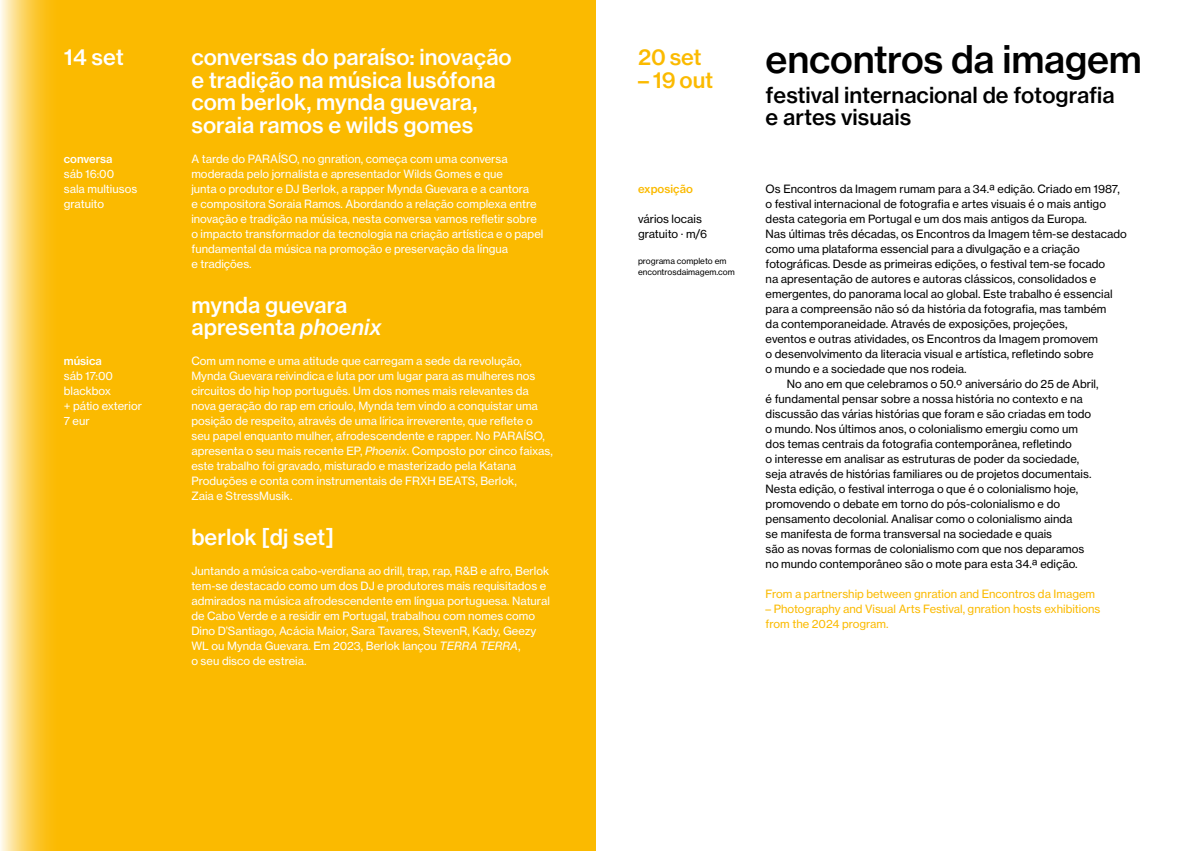
<style>
.page{position:relative;width:1191px;height:851px;background:#fff}
.page>*{position:absolute;margin:0;border:0;box-sizing:border-box;transform-origin:0 0}
.t1{font:37.5px "N Haas Grotesk TX Pro 65 Md";letter-spacing:-.01em;color:#000}
.t2{font:21.75px/22.5px "N Haas Grotesk TX Pro 65 Md";color:#fff}
.t3{font:21.75px/22.5px "N Haas Grotesk TX Pro 65 Md";color:#000}
.t4{font:21.75px "N Haas Grotesk TX Pro 65 Md";letter-spacing:-.005em;color:#fbba00}
.t5{font:11.25px/15px "N Haas Grotesk TX Pro 55 Rg";color:#000}
.t6{font:11.25px/15px "N Haas Grotesk TX Pro 55 Rg";color:#fff}
.t7{font:11.25px/15px "N Haas Grotesk TX Pro 55 Rg";color:#fbba00}
.t8{font:11.25px "N Haas Grotesk TX Pro 65 Md";color:#fff}
.t9{font:11.25px "N Haas Grotesk TX Pro 65 Md";color:#fbba00}
.t10{font:8.25px/11.2px "N Haas Grotesk TX Pro 55 Rg";color:#000}
.s1{font-family:"N Haas Grotesk TX Pro 66 Md It"}
.s2{font-family:"N Haas Grotesk TX Pro 56 It"}
</style>
<div class="page">
<div style="left:0;top:0;width:595px;height:850px;background:#fbba00"></div>
<svg style="left:0;top:0;width:51px;height:850px;background:#fcd567"></svg>
<h2 class="t2" style="left:64px;top:46px;width:61px">14 set</h2>
<p class="t8" style="left:64px;top:151px;width:50px">conversa</p>
<p class="t6" style="left:64px;top:166px;width:75px">sáb 16:00 sala multiusos gratuito</p>
<p class="t8" style="left:64px;top:354px;width:40px">música</p>
<p class="t6" style="left:64px;top:368px;width:80px">sáb 17:00 blackbox<br>+ pátio exterior<br>7 eur</p>
<h2 class="t2" style="left:191px;top:46px;width:322px">conversas do paraíso: inovação e tradição na música lusófona com berlok, mynda guevara, soraia ramos e wilds gomes</h2>
<p class="t6" style="left:191px;top:151px;width:353px">A tarde do PARAÍSO, no gnration, começa com uma conversa moderada pelo jornalista e apresentador Wilds Gomes e que<br>junta o produtor e DJ Berlok, a rapper Mynda Guevara e a cantora<br>e compositora Soraia Ramos. Abordando a relação complexa entre inovação e tradição na música, nesta conversa vamos refletir sobre o impacto transformador da tecnologia na criação artística e o papel fundamental da música na promoção e preservação da língua<br>e tradições.</p>
<h2 class="t2" style="left:191px;top:293px;width:192px">mynda guevara apresenta <span class="s1">phoenix</span></h2>
<p class="t6" style="left:191px;top:353px;width:363px">Com um nome e uma atitude que carregam a sede da revolução, Mynda Guevara reivindica e luta por um lugar para as mulheres nos circuitos do hip hop português. Um dos nomes mais relevantes da nova geração do rap em crioulo, Mynda tem vindo a conquistar uma posição de respeito, através de uma lírica irreverente, que reflete o seu papel enquanto mulher, afrodescendente e rapper. No PARAÍSO, apresenta o seu mais recente EP, <span class="s2">Phoenix</span>. Composto por cinco faixas, este trabalho foi gravado, misturado e masterizado pela Katana Produções e conta com instrumentais de FRXH BEATS, Berlok,<br>Zaia e StressMusik.</p>
<h2 class="t2" style="left:191px;top:526px;width:144px">berlok [dj set]</h2>
<p class="t6" style="left:191px;top:563px;width:360px">Juntando a música cabo-verdiana ao drill, trap, rap, R&amp;B e afro, Berlok tem-se destacado como um dos DJ e produtores mais requisitados e admirados na música afrodescendente em língua portuguesa. Natural de Cabo Verde e a residir em Portugal, trabalhou com nomes como Dino D’Santiago, Acácia Maior, Sara Tavares, StevenR, Kady, Geezy WL ou Mynda Guevara. Em 2023, Berlok lançou <span class="s2">TERRA TERRA</span>,<br>o seu disco de estreia.</p>
<h2 class="t4" style="left:638px;top:44px;width:65px">20 set</h2>
<h2 class="t4" style="left:638px;top:66px;width:77px">– 19 out</h2>
<p class="t9" style="left:638px;top:181px;width:56px">exposição</p>
<p class="t5" style="left:638px;top:211px;width:71px">vários locais gratuito · m/6</p>
<p class="t10" style="left:638px;top:255px;width:98px">programa completo em encontrosdaimagem.com</p>
<h1 class="t1" style="left:765px;top:35px;width:378px">encontros da imagem</h1>
<h2 class="t3" style="left:765px;top:83px;width:351px">festival internacional de fotografia e artes visuais</h2>
<p class="t5" style="left:765px;top:181px;width:356px">Os Encontros da Imagem rumam para a 34.ª edição. Criado em 1987,</p>
<p class="t5" style="left:765px;top:196px;width:342px">o festival internacional de fotografia e artes visuais é o mais antigo</p>
<p class="t5" style="left:765px;top:211px;width:323px">desta categoria em Portugal e um dos mais antigos da Europa.</p>
<p class="t5" style="left:765px;top:226px;width:363px">Nas últimas três décadas, os Encontros da Imagem têm-se destacado</p>
<p class="t5" style="left:765px;top:241px;width:316px">como uma plataforma essencial para a divulgação e a criação</p>
<p class="t5" style="left:765px;top:256px;width:341px">fotográficas. Desde as primeiras edições, o festival tem-se focado</p>
<p class="t5" style="left:765px;top:271px;width:332px">na apresentação de autores e autoras clássicos, consolidados e</p>
<p class="t5" style="left:765px;top:286px;width:348px">emergentes, do panorama local ao global. Este trabalho é essencial</p>
<p class="t5" style="left:765px;top:301px;width:342px">para a compreensão não só da história da fotografia, mas também</p>
<p class="t5" style="left:765px;top:316px;width:303px">da contemporaneidade. Através de exposições, projeções,</p>
<p class="t5" style="left:765px;top:331px;width:334px">eventos e outras atividades, os Encontros da Imagem promovem</p>
<p class="t5" style="left:765px;top:346px;width:329px">o desenvolvimento da literacia visual e artística, refletindo sobre</p>
<p class="t5" style="left:765px;top:361px;width:202px">o mundo e a sociedade que nos rodeia.</p>
<p class="t5" style="left:787px;top:376px;width:313px">No ano em que celebramos o 50.º aniversário do 25 de Abril,</p>
<p class="t5" style="left:765px;top:391px;width:319px">é fundamental pensar sobre a nossa história no contexto e na</p>
<p class="t5" style="left:765px;top:406px;width:327px">discussão das várias histórias que foram e são criadas em todo</p>
<p class="t5" style="left:765px;top:421px;width:314px">o mundo. Nos últimos anos, o colonialismo emergiu como um</p>
<p class="t5" style="left:765px;top:436px;width:308px">dos temas centrais da fotografia contemporânea, refletindo</p>
<p class="t5" style="left:765px;top:451px;width:315px">o interesse em analisar as estruturas de poder da sociedade,</p>
<p class="t5" style="left:765px;top:466px;width:327px">seja através de histórias familiares ou de projetos documentais.</p>
<p class="t5" style="left:765px;top:481px;width:314px">Nesta edição, o festival interroga o que é o colonialismo hoje,</p>
<p class="t5" style="left:765px;top:496px;width:296px">promovendo o debate em torno do pós-colonialismo e do</p>
<p class="t5" style="left:765px;top:511px;width:308px">pensamento decolonial. Analisar como o colonialismo ainda</p>
<p class="t5" style="left:765px;top:526px;width:288px">se manifesta de forma transversal na sociedade e quais</p>
<p class="t5" style="left:765px;top:541px;width:320px">são as novas formas de colonialismo com que nos deparamos</p>
<p class="t5" style="left:765px;top:556px;width:313px">no mundo contemporâneo são o mote para esta 34.ª edição.</p>
<p class="t7" style="left:765px;top:586px;width:331px">From a partnership between gnration and Encontros da Imagem</p>
<p class="t7" style="left:765px;top:601px;width:336px">– Photography and Visual Arts Festival, gnration hosts exhibitions from the 2024 program.</p>
</div>
